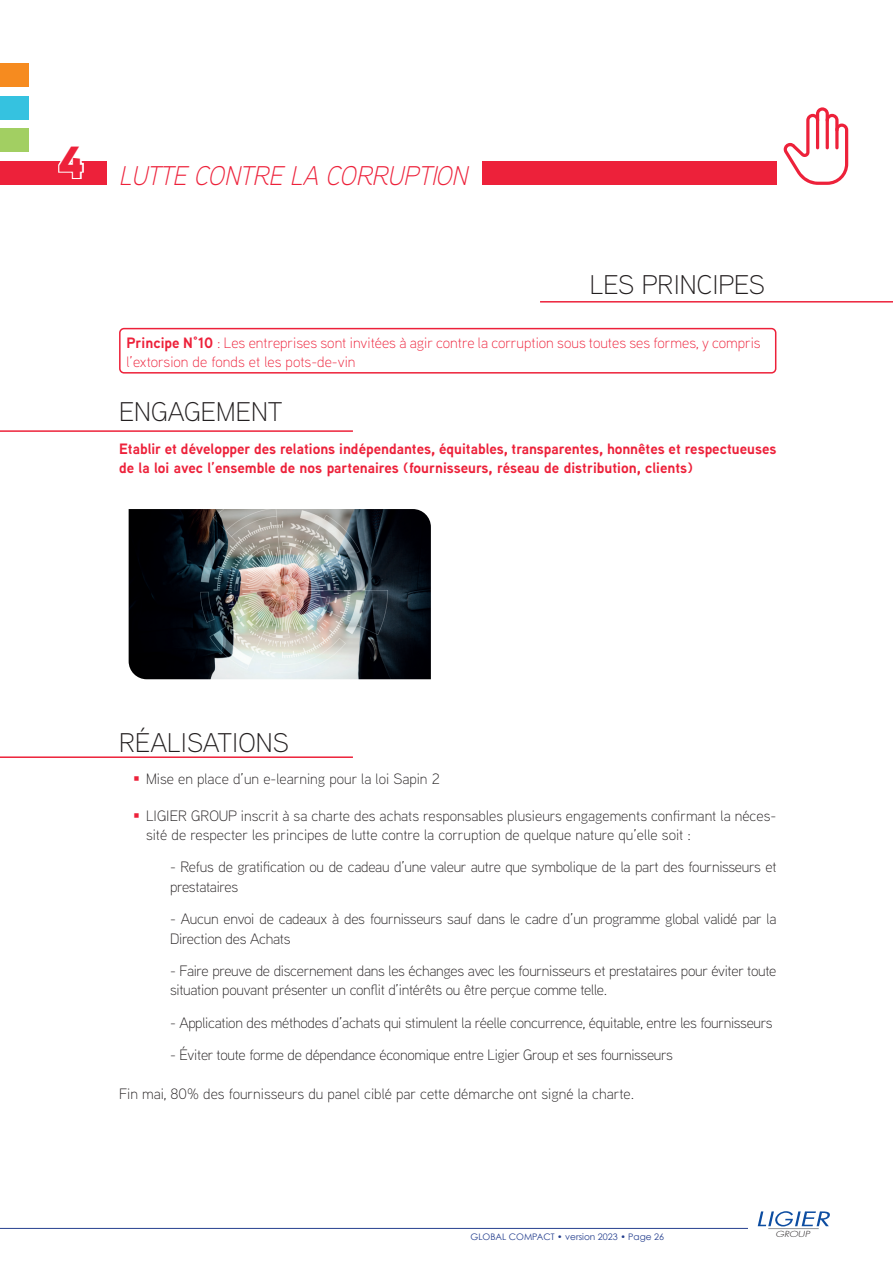
<style>
.page{position:relative;width:893px;height:1263px;background:#fff}
.page>*{position:absolute;margin:0;border:0;box-sizing:border-box;transform-origin:0 0}
.t1{font:300 27px "Aaux Next";color:#231f20}
.t2{font:italic 300 27px "Aaux Next";color:#ed213a}
.t3{font:300 15px/19.5px "Aaux Next";letter-spacing:-.02em;color:#231f20}
.t4{font:300 15px/19.5px "Aaux Next";color:#231f20}
.t5{font:700 15px/19.5px "Aaux Next";color:#ed213a}
.t6{font:300 15px/19.5px "Aaux Next";color:#ed213a}
.t7{font:9px "Century Gothic";color:#253f8e}
.t8{font:italic 300 8.1px "Futura Std";color:#231f20;scale:1.27 1}
.s1{font-weight:700}
.s2{color:#ed213a}
</style>
<div class="page">
<div style="left:0;top:161px;width:106px;height:24px;background:#ed213a"></div>
<div style="left:482px;top:161px;width:294px;height:24px;background:#ed213a"></div>
<div style="left:0;top:96px;width:28px;height:24px;background:#35c2e0"></div>
<div style="left:0;top:128px;width:28px;height:24px;background:#a2cf62"></div>
<div style="left:0;top:63px;width:28px;height:24px;background:#f68b1f"></div>
<svg style="left:784px;top:107px;width:64px;height:78px"></svg>
<hr style="left:0;top:1228px;width:748px;height:1px;background:#253f8e">
<svg style="left:758px;top:1211px;width:72px;height:15px"></svg>
<hr style="left:768px;top:1228px;width:51px;height:1px;background:#939598">
<div style="left:119px;top:328px;width:657px;height:46px;border:2px solid #ed213a;border-radius:4px"></div>
<hr style="left:0;top:756px;width:353px;height:2px;background:#ed213a">
<hr style="left:0;top:430px;width:353px;height:2px;background:#ed213a">
<hr style="left:540px;top:301px;width:353px;height:2px;background:#ed213a">
<img style="left:129px;top:509px;width:302px;height:170px">
<h1 class="t2" style="left:58px;top:158px;width:412px"><sup>4</sup> LUTTE CONTRE LA CORRUPTION</h1>
<h1 class="t1" style="left:590px;top:267px;width:177px">LES PRINCIPES</h1>
<p class="t6" style="left:126px;top:332px;width:636px"><span class="s1">Principe N°10</span> : Les entreprises sont invitées à agir contre la corruption sous toutes ses formes, y compris l’extorsion de fonds et les pots-de-vin</p>
<h1 class="t1" style="left:119px;top:394px;width:165px">ENGAGEMENT</h1>
<p class="t5" style="left:119px;top:438px;width:659px">Etablir et développer des relations indépendantes, équitables, transparentes, honnêtes et respectueuses de la loi avec l’ensemble de nos partenaires (fournisseurs, réseau de distribution, clients)</p>
<h1 class="t1" style="left:119px;top:724px;width:171px">RÉALISATIONS</h1>
<p class="t4" style="left:133px;top:768px;width:308px"><span class="s2">▪</span> Mise en place d’un e-learning pour la loi Sapin 2</p>
<p class="t4" style="left:146px;top:805px;width:632px;text-indent:-13px"><span class="s2">▪</span> LIGIER GROUP inscrit à sa charte des achats responsables plusieurs engagements confirmant la néces&shy;sité de respecter les principes de lutte contre la corruption de quelque nature qu’elle soit :</p>
<p class="t3" style="left:170px;top:857px;width:608px">- Refus de gratification ou de cadeau d’une valeur autre que symbolique de la part des fournisseurs et prestataires</p>
<p class="t3" style="left:170px;top:908px;width:608px">- Aucun envoi de cadeaux à des fournisseurs sauf dans le cadre d’un programme global validé par la<br>Direction des Achats</p>
<p class="t3" style="left:170px;top:960px;width:608px">- Faire preuve de discernement dans les échanges avec les fournisseurs et prestataires pour éviter toute situation pouvant présenter un conflit d’intérêts ou être perçue comme telle.</p>
<p class="t3" style="left:170px;top:1012px;width:604px">- Application des méthodes d’achats qui stimulent la réelle concurrence, équitable, entre les fournisseurs</p>
<p class="t3" style="left:170px;top:1044px;width:504px">- Éviter toute forme de dépendance économique entre Ligier Group et ses fournisseurs</p>
<p class="t4" style="left:119px;top:1083px;width:517px">Fin mai, 80% des fournisseurs du panel ciblé par cette démarche ont signé la charte.</p>
<p class="t7" style="left:471px;top:1231px;width:195px">GLOBAL COMPACT • version 2023 • Page 26</p>
<p class="t8" style="left:775px;top:1229px;width:28px">GROUP</p>
</div>
